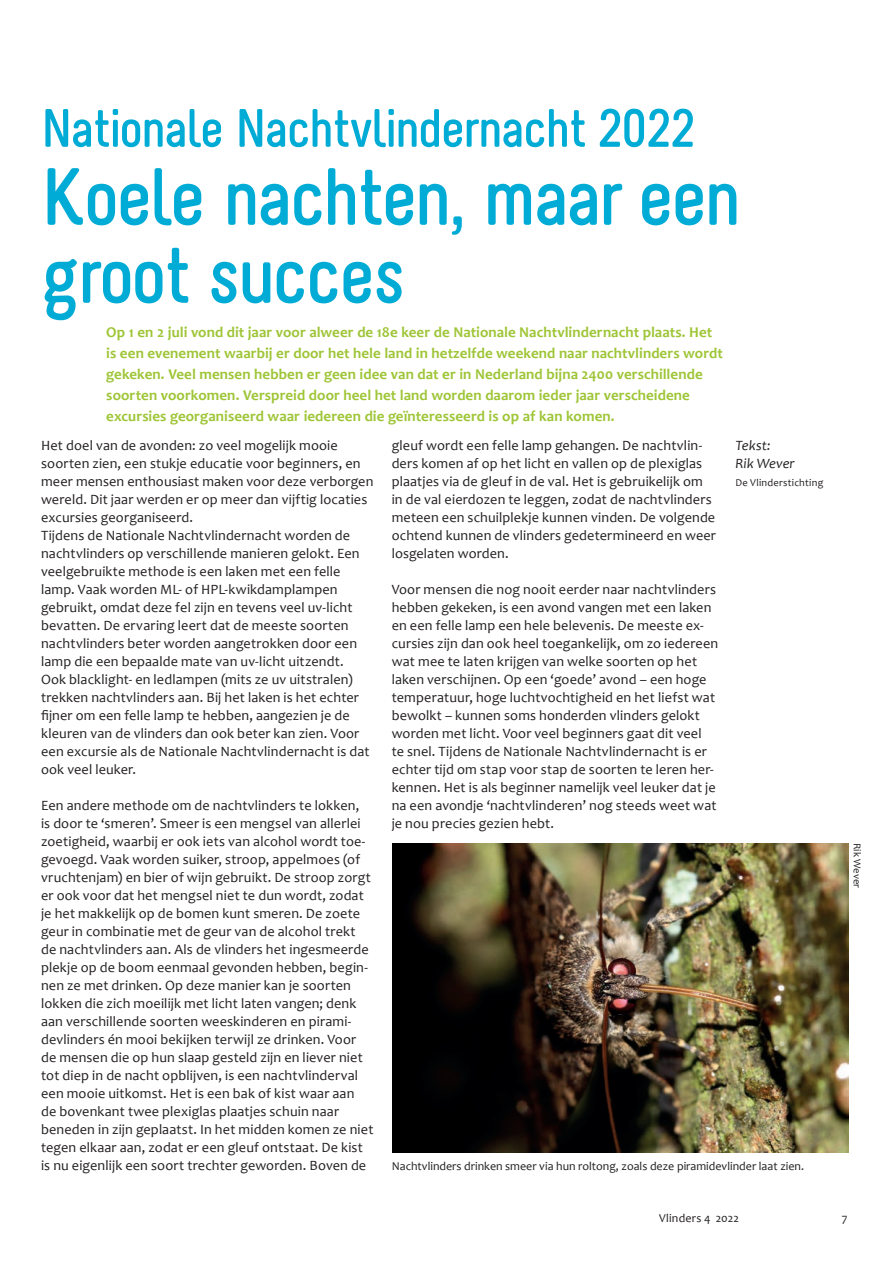
<style>
.page{position:relative;width:893px;height:1263px;background:#fff}
.page>*{position:absolute;margin:0;border:0;box-sizing:border-box;transform-origin:0 0}
.t1{font:700 81px/78px "Melbourne";letter-spacing:-.035em;color:#00acd5}
.t2{font:700 54px "Melbourne";letter-spacing:-.025em;color:#00acd5}
.t3{font:700 15px/21px "Candara";letter-spacing:.005em;color:#9ec536}
.t4{font:14.25px/18px "Candara";letter-spacing:.01em;color:#231f20}
.t5{font:italic 14.25px/18px "Candara";letter-spacing:.005em;color:#231f20}
.t6{font:12px "Candara";color:#231f20}
.t7{font:10.5px "Candara";letter-spacing:.02em;color:#231f20}
.t8{font:10.5px "Candara";color:#231f20}
</style>
<div class="page">
<img style="left:393px;top:843px;width:455px;height:309px">
<h2 class="t2" style="left:41px;top:100px;width:654px">Nationale Nachtvlindernacht 2022</h2>
<h1 class="t1" style="left:41px;top:159px;width:701px">Koele nachten, maar een groot succes</h1>
<p class="t3" style="left:106px;top:321px;width:618px">Op 1 en 2 juli vond dit jaar voor alweer de 18e keer de Nationale Nachtvlindernacht plaats. Het is een evenement waarbij er door het hele land in hetzelfde weekend naar nachtvlinders wordt gekeken. Veel mensen hebben er geen idee van dat er in Nederland bijna 2400 verschillende soorten voorkomen. Verspreid door heel het land worden daarom ieder jaar verscheidene excursies georganiseerd waar iedereen die geïnteresseerd is op af kan komen.</p>
<p class="t4" style="left:41px;top:436px;width:334px">Het doel van de avonden: zo veel mogelijk mooie soorten zien, een stukje educatie voor beginners, en meer mensen enthousiast maken voor deze verborgen wereld. Dit jaar werden er op meer dan vijftig locaties excursies georganiseerd.<br>Tijdens de Nationale Nachtvlindernacht worden de nachtvlinders op verschillende manieren gelokt. Een veelgebruikte methode is een laken met een felle lamp. Vaak worden ML- of HPL-kwikdamplampen gebruikt, omdat deze fel zijn en tevens veel uv-licht bevatten. De ervaring leert dat de meeste soorten nachtvlinders beter worden aangetrokken door een lamp die een bepaalde mate van uv-licht uitzendt.<br>Ook blacklight- en ledlampen (mits ze uv uitstralen) trekken nachtvlinders aan. Bij het laken is het echter fijner om een felle lamp te hebben, aangezien je de kleuren van de vlinders dan ook beter kan zien. Voor een excursie als de Nationale Nachtvlindernacht is dat ook veel leuker.</p>
<p class="t4" style="left:41px;top:796px;width:334px">Een andere methode om de nachtvlinders te lokken,<br>is door te ‘smeren’. Smeer is een mengsel van allerlei zoetigheid, waarbij er ook iets van alcohol wordt toe&shy;gevoegd. Vaak worden suiker, stroop, appelmoes (of vruchtenjam) en bier of wijn gebruikt. De stroop zorgt er ook voor dat het mengsel niet te dun wordt, zodat je het makkelijk op de bomen kunt smeren. De zoete geur in combinatie met de geur van de alcohol trekt de nachtvlinders aan. Als de vlinders het ingesmeerde plekje op de boom eenmaal gevonden hebben, begin&shy;nen ze met drinken. Op deze manier kan je soorten lokken die zich moeilijk met licht laten vangen; denk aan verschillende soorten weeskinderen en pirami&shy;devlinders én mooi bekijken terwijl ze drinken. Voor de mensen die op hun slaap gesteld zijn en liever niet tot diep in de nacht opblijven, is een nachtvlinderval een mooie uitkomst. Het is een bak of kist waar aan<br>de bovenkant twee plexiglas plaatjes schuin naar beneden in zijn geplaatst. In het midden komen ze niet tegen elkaar aan, zodat er een gleuf ontstaat. De kist is nu eigenlijk een soort trechter geworden. Boven de</p>
<p class="t4" style="left:392px;top:436px;width:326px">gleuf wordt een felle lamp gehangen. De nachtvlin&shy;ders komen af op het licht en vallen op de plexiglas plaatjes via de gleuf in de val. Het is gebruikelijk om in de val eierdozen te leggen, zodat de nachtvlinders meteen een schuilplekje kunnen vinden. De volgende ochtend kunnen de vlinders gedetermineerd en weer losgelaten worden.</p>
<p class="t4" style="left:392px;top:580px;width:328px">Voor mensen die nog nooit eerder naar nachtvlinders hebben gekeken, is een avond vangen met een laken en een felle lamp een hele belevenis. De meeste ex&shy;cursies zijn dan ook heel toegankelijk, om zo iedereen wat mee te laten krijgen van welke soorten op het laken verschijnen. Op een ‘goede’ avond – een hoge temperatuur, hoge luchtvochtigheid en het liefst wat bewolkt – kunnen soms honderden vlinders gelokt worden met licht. Voor veel beginners gaat dit veel<br>te snel. Tijdens de Nationale Nachtvlindernacht is er echter tijd om stap voor stap de soorten te leren her&shy;kennen. Het is als beginner namelijk veel leuker dat je na een avondje ‘nachtvlinderen’ nog steeds weet wat je nou precies gezien hebt.</p>
<p class="t5" style="left:736px;top:436px;width:61px">Tekst:<br>Rik Wever</p>
<p class="t7" style="left:736px;top:476px;width:89px">De Vlinderstichting</p>
<p class="t6" style="left:392px;top:1158px;width:414px">Nachtvlinders drinken smeer via hun roltong, zoals deze piramidevlinder laat zien.</p>
<p class="t8" style="left:864px;top:843px;width:46px;rotate:90deg">Rik Wever</p>
<p class="t6" style="left:659px;top:1211px;width:81px">Vlinders 4 2022</p>
<p class="t6" style="left:842px;top:1211px;width:7px">7</p>
</div>
